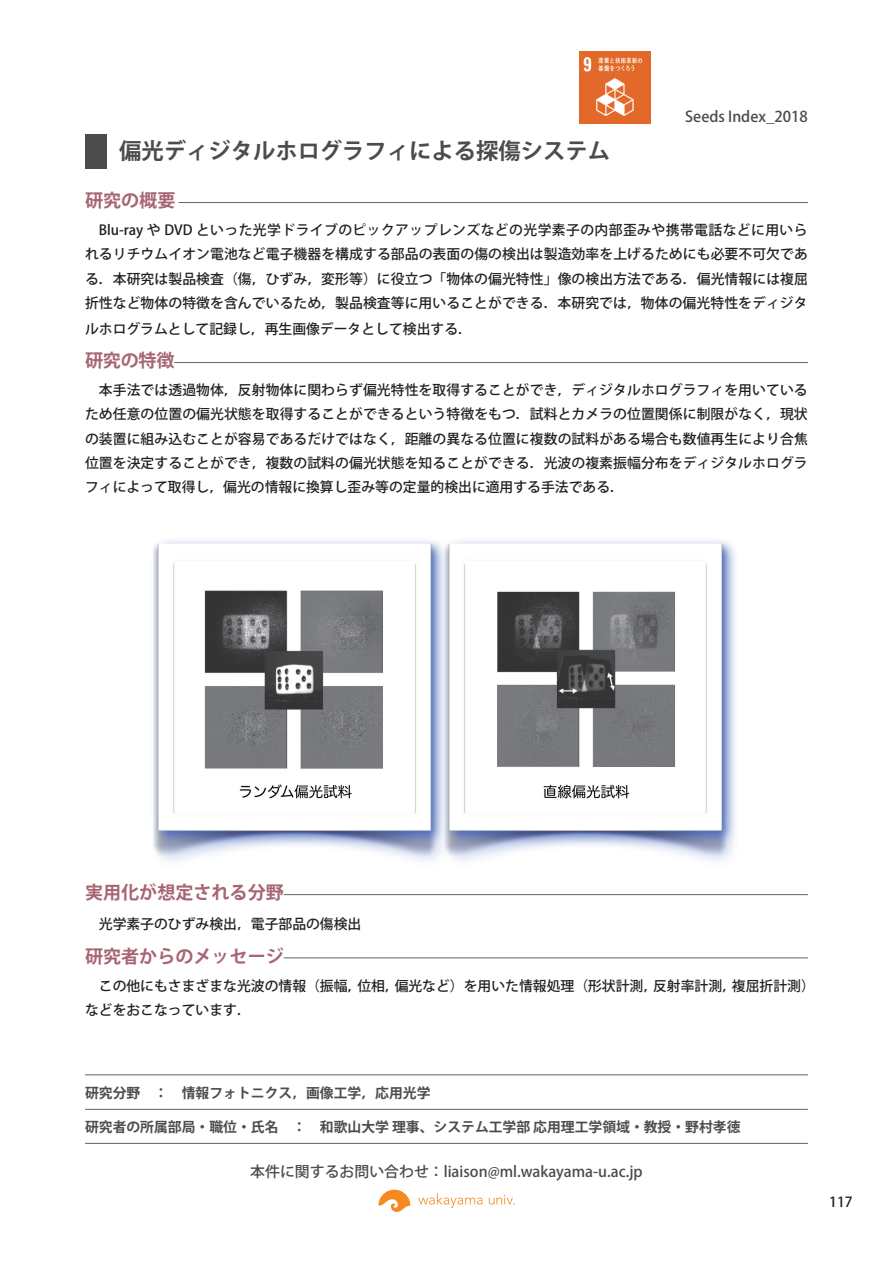
<style>
.page{position:relative;width:893px;height:1263px;background:#fff}
.page>*{position:absolute;margin:0;border:0;box-sizing:border-box;transform-origin:0 0}
.t1{font:700 22.35px "Koz Go Pro";color:#4b4c4d}
.t2{font:700 18px "Koz Go Pro";color:#a66572}
.t3{font:500 14.85px "Koz Go Pro";color:#4b4c4d}
.t4{font:500 13.8px/24.2px "Koz Go Pro";color:#231f20;text-align:justify}
.t5{font:700 13.8px "Koz Go Pro";color:#4b4c4d}
</style>
<div class="page">
<hr style="left:85px;top:1109px;width:723px;height:1px;background:#6c6d70">
<hr style="left:85px;top:1143px;width:723px;height:1px;background:#6c6d70">
<hr style="left:85px;top:1074px;width:723px;height:1px;background:#6c6d70">
<svg style="left:378px;top:1190px;width:32px;height:22px"></svg>
<svg style="left:418px;top:1193px;width:64px;height:15px"></svg>
<svg style="left:489px;top:1195px;width:25px;height:9px"></svg>
<hr style="left:178px;top:202px;width:630px;height:1px;background:#6c6d70">
<hr style="left:174px;top:362px;width:634px;height:1px;background:#6c6d70">
<hr style="left:284px;top:894px;width:524px;height:1px;background:#6c6d70">
<hr style="left:284px;top:957px;width:524px;height:1px;background:#6c6d70">
<div style="left:85px;top:134px;width:21px;height:34px;background:#4b4c4d"></div>
<img style="left:153px;top:540px;width:583px;height:321px">
<img style="left:579px;top:52px;width:72px;height:71px">
<h1 class="t1" style="left:119px;top:137px;width:493px">偏光ディジタルホログラフィによる探傷システム</h1>
<p class="t3" style="left:685px;top:107px;width:124px">Seeds Index_2018</p>
<h2 class="t2" style="left:85px;top:189px;width:92px">研究の概要</h2>
<p class="t4" style="left:85px;top:219px;width:724px">　Blu-ray や DVD といった光学ドライブのピックアップレンズなどの光学素子の内部歪みや携帯電話などに用いられるリチウムイオン電池など電子機器を構成する部品の表面の傷の検出は製造効率を上げるためにも必要不可欠である．本研究は製品検査（傷，ひずみ，変形等）に役立つ「物体の偏光特性」像の検出方法である．偏光情報には複屈折性など物体の特徴を含んでいるため，製品検査等に用いることができる．本研究では，物体の偏光特性をディジタ</p>
<p class="t4" style="left:85px;top:318px;width:388px">ルホログラムとして記録し，再生画像データとして検出する．</p>
<h2 class="t2" style="left:85px;top:349px;width:91px">研究の特徴</h2>
<p class="t4" style="left:85px;top:379px;width:724px">　本手法では透過物体，反射物体に関わらず偏光特性を取得することができ，ディジタルホログラフィを用いているため任意の位置の偏光状態を取得することができるという特徴をもつ．試料とカメラの位置関係に制限がなく，現状の装置に組み込むことが容易であるだけではなく，距離の異なる位置に複数の試料がある場合も数値再生により合焦位置を決定することができ，複数の試料の偏光状態を知ることができる．光波の複素振幅分布をディジタルホログラフィによって取得し，偏光の情報に換算し歪み等の定量的検出に適用する手法である．</p>
<h2 class="t2" style="left:85px;top:881px;width:200px">実用化が想定される分野</h2>
<p class="t4" style="left:85px;top:913px;width:278px">　光学素子のひずみ検出，電子部品の傷検出</p>
<h2 class="t2" style="left:85px;top:944px;width:200px">研究者からのメッセージ</h2>
<p class="t4" style="left:85px;top:974px;width:731px">　この他にもさまざまな光波の情報（振幅，位相，偏光など）を用いた情報処理（形状計測，反射率計測，複屈折計測）などをおこなっています．</p>
<p class="t5" style="left:85px;top:1084px;width:347px">研究分野　：　情報フォトニクス，画像工学，応用光学</p>
<p class="t5" style="left:85px;top:1118px;width:657px">研究者の所属部局・職位・氏名　：　和歌山大学 理事、システム工学部 応用理工学領域・教授・野村孝徳</p>
<p class="t3" style="left:250px;top:1161px;width:394px">本件に関するお問い合わせ：liaison@ml.wakayama-u.ac.jp</p>
<p class="t4" style="left:829px;top:1191px;width:25px">117</p>
</div>
